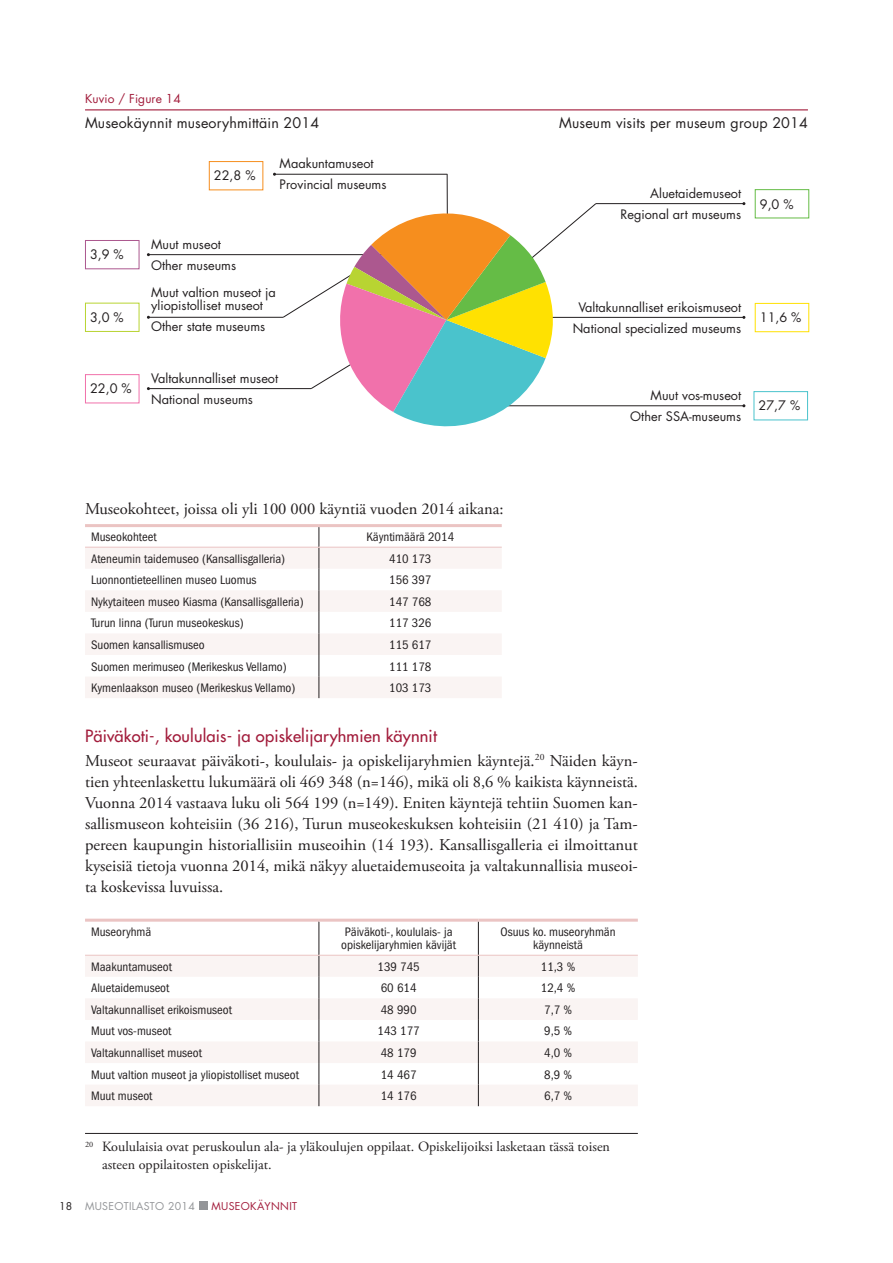
<style>
.page{position:relative;width:893px;height:1263px;background:#fff}
.page>*{position:absolute;margin:0;border:0;box-sizing:border-box;transform-origin:0 0}
.t1{font:16.5px/21px "Adobe Garamond Pro";color:#231f20;text-align:justify}
.t2{font:16.5px "Futura";letter-spacing:.01em;color:#a21c3b}
.t3{font:14.25px "Futura";letter-spacing:.01em;color:#231f20}
.t4{font:14.1px/18px "Adobe Garamond Pro";color:#231f20}
.t5{font:condensed 12.75px/13.5px "Franklin Gothic";color:#231f20}
.t6{font:12.75px/21px "Futura";color:#231f20}
.t7{font:12px "Futura";letter-spacing:.01em;color:#a21c3b}
.t8{font:10.5px "Futura";letter-spacing:.03em;color:#939598}
.t9{font:10.5px "Futura";letter-spacing:.03em;color:#a21c3b}
.s1{color:#231f20}
</style>
<div class="page">
<div style="left:199px;top:1201px;width:9px;height:9px;background:#939598"></div>
<hr style="left:85px;top:109px;width:723px;height:1px;background:#a21c3b">
<hr style="left:274px;top:174px;width:173px;height:1px;background:#231f20">
<div style="left:209px;top:161px;width:54px;height:29px;border:1px solid #f68e1e"></div>
<hr style="left:596px;top:203px;width:148px;height:1px;background:#231f20">
<div style="left:755px;top:189px;width:54px;height:29px;border:1px solid #65bc46"></div>
<hr style="left:547px;top:317px;width:197px;height:1px;background:#231f20">
<div style="left:755px;top:303px;width:54px;height:29px;border:1px solid #ffe101"></div>
<hr style="left:148px;top:317px;width:135px;height:1px;background:#231f20">
<div style="left:85px;top:303px;width:54px;height:29px;border:1px solid #b8d432"></div>
<hr style="left:148px;top:388px;width:163px;height:1px;background:#231f20">
<div style="left:85px;top:374px;width:54px;height:29px;border:1px solid #f171ab"></div>
<hr style="left:503px;top:405px;width:241px;height:1px;background:#231f20">
<div style="left:754px;top:391px;width:54px;height:29px;border:1px solid #4ac3cc"></div>
<hr style="left:148px;top:254px;width:238px;height:1px;background:#231f20">
<div style="left:85px;top:240px;width:54px;height:29px;border:1px solid #ac588f"></div>
<hr style="left:447px;top:174px;width:1px;height:57px;background:#231f20">
<svg style="left:282px;top:203px;width:315px;height:224px"></svg>
<svg style="left:85px;top:548px;width:416px;height:150px;fill:#faf4f3"></svg>
<hr style="left:85px;top:524px;width:234px;height:3px;background:#ebc4c3">
<hr style="left:85px;top:547px;width:234px;height:1px;background:#ebc4c3">
<svg style="left:319px;top:527px;width:1px;height:171px"></svg>
<hr style="left:319px;top:524px;width:183px;height:3px;background:#ebc4c3">
<hr style="left:319px;top:547px;width:183px;height:1px;background:#ebc4c3">
<svg style="left:85px;top:956px;width:553px;height:150px;fill:#faf4f3"></svg>
<svg style="left:319px;top:956px;width:1px;height:150px"></svg>
<svg style="left:478px;top:956px;width:1px;height:150px"></svg>
<hr style="left:85px;top:919px;width:234px;height:3px;background:#ebc4c3">
<hr style="left:85px;top:955px;width:234px;height:1px;background:#ebc4c3">
<hr style="left:319px;top:922px;width:1px;height:33px;background:#231f20">
<hr style="left:319px;top:919px;width:159px;height:3px;background:#ebc4c3">
<hr style="left:319px;top:955px;width:159px;height:1px;background:#ebc4c3">
<hr style="left:478px;top:922px;width:1px;height:33px;background:#231f20">
<hr style="left:478px;top:919px;width:160px;height:3px;background:#ebc4c3">
<hr style="left:478px;top:955px;width:160px;height:1px;background:#ebc4c3">
<hr style="left:85px;top:1133px;width:553px;height:1px;background:#231f20">
<p class="t7" style="left:85px;top:90px;width:97px">Kuvio / Figure 14</p>
<p class="t3" style="left:85px;top:113px;width:236px">Museokäynnit museoryhmittäin 2014</p>
<p class="t3" style="left:559px;top:113px;width:250px">Museum visits per museum group 2014</p>
<p class="t6" style="left:280px;top:153px;width:108px">Maakuntamuseot<br>Provincial museums</p>
<p class="t6" style="left:214px;top:165px;width:43px">22,8 %</p>
<p class="t6" style="left:620px;top:182px;width:122px;text-align:right">Aluetaidemuseot<br>Regional art museums</p>
<p class="t6" style="left:760px;top:193px;width:35px">9,0 %</p>
<p class="t6" style="left:90px;top:244px;width:35px">3,9 %</p>
<p class="t6" style="left:90px;top:307px;width:35px">3,0 %</p>
<p class="t6" style="left:90px;top:378px;width:43px">22,0 %</p>
<p class="t6" style="left:151px;top:233px;width:87px">Muut museot<br>Other museums</p>
<p class="t6" style="left:151px;top:285px;width:126px;line-height:13.5px">Muut valtion museot ja yliopistolliset museot</p>
<p class="t6" style="left:151px;top:316px;width:116px">Other state museums</p>
<p class="t6" style="left:151px;top:367px;width:129px">Valtakunnalliset museot<br>National museums</p>
<p class="t6" style="left:573px;top:296px;width:170px;text-align:center">Valtakunnalliset erikoismuseot<br>National specialized museums</p>
<p class="t6" style="left:760px;top:307px;width:43px">11,6 %</p>
<p class="t6" style="left:630px;top:385px;width:112px;text-align:right">Muut vos-museot<br>Other SSA-museums</p>
<p class="t6" style="left:759px;top:395px;width:43px">27,7 %</p>
<p class="t1" style="left:85px;top:498px;width:420px">Museokohteet, joissa oli yli 100 000 käyntiä vuoden 2014 aikana:</p>
<p class="t5" style="left:91px;top:530px;width:67px">Museokohteet</p>
<p class="t5" style="left:366px;top:530px;width:89px">Käyntimäärä 2014</p>
<p class="t5" style="left:91px;top:552px;width:196px">Ateneumin taidemuseo (Kansallisgalleria)</p>
<p class="t5" style="left:389px;top:552px;width:44px">410 173</p>
<p class="t5" style="left:91px;top:573px;width:167px">Luonnontieteellinen museo Luomus</p>
<p class="t5" style="left:389px;top:573px;width:44px">156 397</p>
<p class="t5" style="left:91px;top:595px;width:214px">Nykytaiteen museo Kiasma (Kansallisgalleria)</p>
<p class="t5" style="left:389px;top:595px;width:44px">147 768</p>
<p class="t5" style="left:91px;top:616px;width:154px">Turun linna (Turun museokeskus)</p>
<p class="t5" style="left:389px;top:616px;width:44px">117 326</p>
<p class="t5" style="left:91px;top:638px;width:115px">Suomen kansallismuseo</p>
<p class="t5" style="left:389px;top:638px;width:44px">115 617</p>
<p class="t5" style="left:91px;top:660px;width:197px">Suomen merimuseo (Merikeskus Vellamo)</p>
<p class="t5" style="left:389px;top:660px;width:44px">111 178</p>
<p class="t5" style="left:91px;top:681px;width:206px">Kymenlaakson museo (Merikeskus Vellamo)</p>
<p class="t5" style="left:389px;top:681px;width:44px">103 173</p>
<p class="t2" style="left:85px;top:725px;width:353px">Päiväkoti-, koululais- ja opiskelijaryhmien käynnit</p>
<p class="t1" style="left:85px;top:750px;width:554px">Museot seuraavat päiväkoti-, koululais- ja opiskelijaryhmien käyntejä.<sup>20</sup> Näiden käyn&shy;tien yhteenlaskettu lukumäärä oli 469 348 (n=146), mikä oli 8,6 % kaikista käynneistä.<br>Vuonna 2014 vastaava luku oli 564 199 (n=149). Eniten käyntejä tehtiin Suomen kan&shy;sallismuseon kohteisiin (36 216), Turun museokeskuksen kohteisiin (21 410) ja Tam&shy;pereen kaupungin historiallisiin museoihin (14 193). Kansallisgalleria ei ilmoittanut kyseisiä tietoja vuonna 2014, mikä näkyy aluetaidemuseoita ja valtakunnallisia museoi&shy;ta koskevissa luvuissa.</p>
<p class="t5" style="left:91px;top:925px;width:62px">Museoryhmä</p>
<p class="t5" style="left:341px;top:925px;width:116px">Päiväkoti-, koululais- ja opiskelijaryhmien kävijät</p>
<p class="t5" style="left:501px;top:925px;width:117px;text-align:center">Osuus ko. museoryhmän käynneistä</p>
<p class="t5" style="left:91px;top:960px;width:83px">Maakuntamuseot</p>
<p class="t5" style="left:377px;top:960px;width:44px">139 745</p>
<p class="t5" style="left:541px;top:960px;width:36px">11,3 %</p>
<p class="t5" style="left:91px;top:981px;width:80px">Aluetaidemuseot</p>
<p class="t5" style="left:381px;top:981px;width:37px">60 614</p>
<p class="t5" style="left:541px;top:981px;width:36px">12,4 %</p>
<p class="t5" style="left:91px;top:1003px;width:142px">Valtakunnalliset erikoismuseot</p>
<p class="t5" style="left:381px;top:1003px;width:37px">48 990</p>
<p class="t5" style="left:544px;top:1003px;width:29px">7,7 %</p>
<p class="t5" style="left:91px;top:1025px;width:82px">Muut vos-museot</p>
<p class="t5" style="left:377px;top:1025px;width:44px">143 177</p>
<p class="t5" style="left:544px;top:1025px;width:29px">9,5 %</p>
<p class="t5" style="left:91px;top:1046px;width:112px">Valtakunnalliset museot</p>
<p class="t5" style="left:381px;top:1046px;width:37px">48 179</p>
<p class="t5" style="left:544px;top:1046px;width:29px">4,0 %</p>
<p class="t5" style="left:91px;top:1068px;width:209px">Muut valtion museot ja yliopistolliset museot</p>
<p class="t5" style="left:381px;top:1068px;width:37px">14 467</p>
<p class="t5" style="left:544px;top:1068px;width:29px">8,9 %</p>
<p class="t5" style="left:91px;top:1089px;width:63px">Muut museot</p>
<p class="t5" style="left:381px;top:1089px;width:37px">14 176</p>
<p class="t5" style="left:544px;top:1089px;width:29px">6,7 %</p>
<p class="t4" style="left:102px;top:1138px;width:509px;text-indent:-17px"><sup>20</sup> Koululaisia ovat peruskoulun ala- ja yläkoulujen oppilaat. Opiskelijoiksi lasketaan tässä toisen asteen oppilaitosten opiskelijat.</p>
<p class="t8" style="left:59px;top:1199px;width:137px"><span class="s1">18</span> MUSEOTILASTO 2014</p>
<p class="t9" style="left:212px;top:1199px;width:87px">MUSEOKÄYNNIT</p>
</div>
